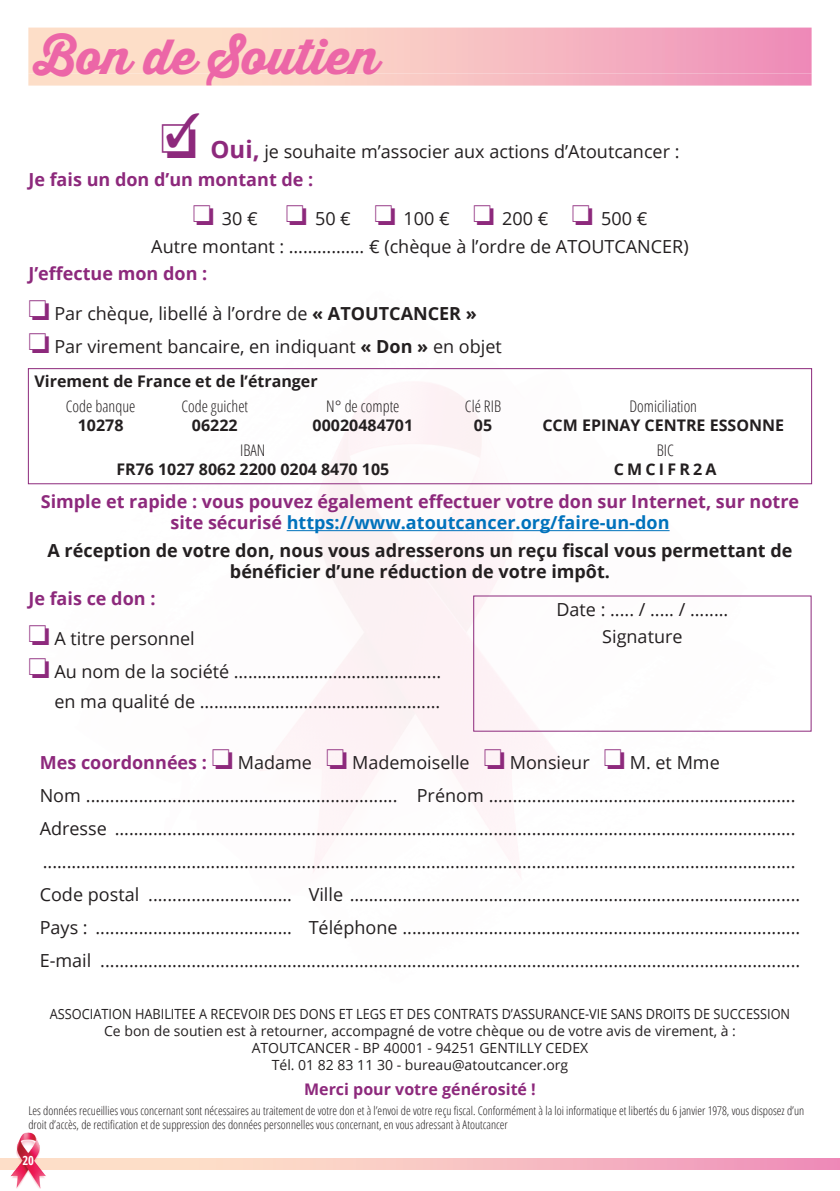
<style>
.page{position:relative;width:840px;height:1191px;background:#fff}
.page>*{position:absolute;margin:0;border:0;box-sizing:border-box;transform-origin:0 0}
.entrée_de_secteur{font:48px "Thirsty Script Extrabold Demo";color:#ec66a7}
.texte_courant_univer{font:18px/28px "Open Sans";color:#231f20;text-align:center}
.texte_courant_univer-2{font:700 18px/21.6px "Open Sans";color:#8d297c;text-align:center}
.texte_courant_univer-3{font:700 18px/21.6px "Open Sans";color:#231f20;text-align:center}
.Texte_courant{font:18px "Open Sans";color:#231f20}
.texte_courant_univer-4{font:700 16px "Open Sans";color:#231f20}
.texte_courant_univer-5{font:300 condensed 16px "Open Sans";color:#231f20}
.Texte_courant-2{font:700 16px "Open Sans";color:#8d297c}
.texte_courant_univer-6{font:700 16px "Open Sans";letter-spacing:.2em;color:#231f20}
.texte_courant_univer-7{font:14px "Open Sans";color:#231f20}
.texte_courant_univer-8{font:14px "Open Sans";color:#231f20;scale:.91 1}
.t1{font:700 condensed 12.4px "Open Sans";color:#fff}
.Texte_courant_étroit{font:300 condensed 12px/14.4px "Open Sans";color:#231f20}
.s1{color:#8d297c}
.s2{font-weight:700;font-size:24px;color:#8d297c}
.s3{font-weight:700}
.s4{color:#0072bc}
.s5{font-weight:700;color:#8d297c}
</style>
<div class="page">
<img style="left:0;top:27px;width:840px;height:1162px">
<svg style="left:0;top:1158px;width:839px;height:11px;background:#f7c0c2"></svg>
<img style="left:10px;top:1131px;width:36px;height:57px">
<svg style="left:28px;top:28px;width:783px;height:46px;background:#f8c3c3"></svg>
<svg style="left:28px;top:74px;width:783px;height:12px;background:#f8c4c5"></svg>
<hr style="left:286px;top:530px;width:383px;height:1px;background:#0072bc">
<div style="left:28px;top:368px;width:783px;height:116px;border:1px solid #8d297c"></div>
<svg style="left:166px;top:113px;width:33px;height:35px"></svg>
<p class="entrée_de_secteur" style="left:34px;top:20px;width:346px">Bon de Soutien</p>
<p class="texte_courant_univer" style="left:160px;top:137px;width:520px"><span class="s1">❏</span> <span class="s2">Oui,</span> je souhaite m’associer aux actions d’Atoutcancer :</p>
<p class="texte_courant_univer-2" style="left:28px;top:168px;width:286px">Je fais un don d’un montant de :</p>
<p class="texte_courant_univer" style="left:151px;top:204px;width:538px"><span class="s1">❏</span> 30 € <span class="s1">❏</span> 50 € <span class="s1">❏</span> 100 € <span class="s1">❏</span> 200 € <span class="s1">❏</span> 500 €<br>Autre montant : ……………. € (chèque à l’ordre de ATOUTCANCER)</p>
<p class="texte_courant_univer-2" style="left:28px;top:262px;width:180px">J’effectue mon don :</p>
<p class="texte_courant_univer" style="left:28px;top:298px;width:450px"><span class="s1">❏</span> Par chèque, libellé à l’ordre de <span class="s3">« ATOUTCANCER »</span></p>
<p class="texte_courant_univer" style="left:28px;top:332px;width:474px"><span class="s1">❏</span> Par virement bancaire, en indiquant <span class="s3">« Don »</span> en objet</p>
<p class="texte_courant_univer-4" style="left:35px;top:370px;width:284px">Virement de France et de l’étranger</p>
<p class="texte_courant_univer-5" style="left:66px;top:395px;width:71px">Code banque</p>
<p class="texte_courant_univer-5" style="left:181px;top:395px;width:68px">Code guichet</p>
<p class="texte_courant_univer-5" style="left:326px;top:395px;width:75px">N° de compte</p>
<p class="texte_courant_univer-5" style="left:464px;top:395px;width:38px">Clé RIB</p>
<p class="texte_courant_univer-5" style="left:629px;top:395px;width:69px">Domiciliation</p>
<p class="texte_courant_univer-4" style="left:78px;top:414px;width:47px">10278</p>
<p class="texte_courant_univer-4" style="left:192px;top:414px;width:47px">06222</p>
<p class="texte_courant_univer-4" style="left:312px;top:414px;width:102px">00020484701</p>
<p class="texte_courant_univer-4" style="left:473px;top:414px;width:20px">05</p>
<p class="texte_courant_univer-4" style="left:542px;top:414px;width:243px">CCM EPINAY CENTRE ESSONNE</p>
<p class="texte_courant_univer-5" style="left:240px;top:439px;width:27px">IBAN</p>
<p class="texte_courant_univer-5" style="left:656px;top:439px;width:19px">BIC</p>
<p class="texte_courant_univer-4" style="left:116px;top:458px;width:274px">FR76 1027 8062 2200 0204 8470 105</p>
<p class="texte_courant_univer-6" style="left:613px;top:458px;width:104px">CMCIFR2A</p>
<p class="texte_courant_univer-2" style="left:41px;top:490px;width:759px">Simple et rapide : vous pouvez également effectuer votre don sur Internet, sur notre site sécurisé <span class="s4">https://www.atoutcancer.org/faire-un-don</span></p>
<p class="texte_courant_univer-3" style="left:47px;top:539px;width:746px">A réception de votre don, nous vous adresserons un reçu fiscal vous permettant de bénéficier d’une réduction de votre impôt.</p>
<p class="texte_courant_univer-2" style="left:28px;top:587px;width:128px">Je fais ce don :</p>
<p class="texte_courant_univer" style="left:28px;top:624px;width:168px"><span class="s1">❏</span> A titre personnel</p>
<p class="texte_courant_univer" style="left:28px;top:656px;width:414px;line-height:30px;text-align:right"><span class="s1">❏</span> Au nom de la société …………………………………….. en ma qualité de ……………………………………………</p>
<p class="texte_courant_univer" style="left:40px;top:748px;width:681px"><span class="s5">Mes coordonnées :</span> <span class="s1">❏</span> Madame <span class="s1">❏</span> Mademoiselle <span class="s1">❏</span> Monsieur <span class="s1">❏</span> M. et Mme</p>
<p class="texte_courant_univer" style="left:40px;top:781px;width:756px">Nom ................................................................. Prénom ................................................................</p>
<p class="texte_courant_univer" style="left:40px;top:814px;width:756px">Adresse ..............................................................................................................................................</p>
<p class="texte_courant_univer" style="left:43px;top:847px;width:753px">.............................................................................................................................................................</p>
<p class="texte_courant_univer" style="left:40px;top:880px;width:761px">Code postal .............................. Ville ..............................................................................................</p>
<p class="texte_courant_univer" style="left:40px;top:913px;width:761px">Pays : ......................................... Téléphone ...................................................................................</p>
<p class="texte_courant_univer" style="left:40px;top:946px;width:761px">E-mail ..................................................................................................................................................</p>
<p class="Texte_courant" style="left:556px;top:597px;width:173px">Date : ..... / ..... / ........</p>
<p class="Texte_courant" style="left:602px;top:624px;width:82px">Signature</p>
<p class="texte_courant_univer-8" style="left:50px;top:1004px;width:814px">ASSOCIATION HABILITEE A RECEVOIR DES DONS ET LEGS ET DES CONTRATS D’ASSURANCE-VIE SANS DROITS DE SUCCESSION</p>
<p class="texte_courant_univer-7" style="left:104px;top:1021px;width:633px">Ce bon de soutien est à retourner, accompagné de votre chèque ou de votre avis de virement, à :</p>
<p class="texte_courant_univer-7" style="left:251px;top:1038px;width:338px">ATOUTCANCER - BP 40001 - 94251 GENTILLY CEDEX</p>
<p class="texte_courant_univer-7" style="left:271px;top:1055px;width:298px">Tél. 01 82 83 11 30 - bureau@atoutcancer.org</p>
<p class="Texte_courant-2" style="left:304px;top:1077px;width:233px">Merci pour votre générosité !</p>
<p class="Texte_courant_étroit" style="left:28px;top:1102px;width:777px">Les données recueillies vous concernant sont nécessaires au traitement de votre don et à l’envoi de votre reçu fiscal. Conformément à la loi informatique et libertés du 6 janvier 1978, vous disposez d’un droit d’accès, de rectification et de suppression des données personnelles vous concernant, en vous adressant à Atoutcancer</p>
<p class="t1" style="left:22px;top:1151px;width:13px">20</p>
</div>
